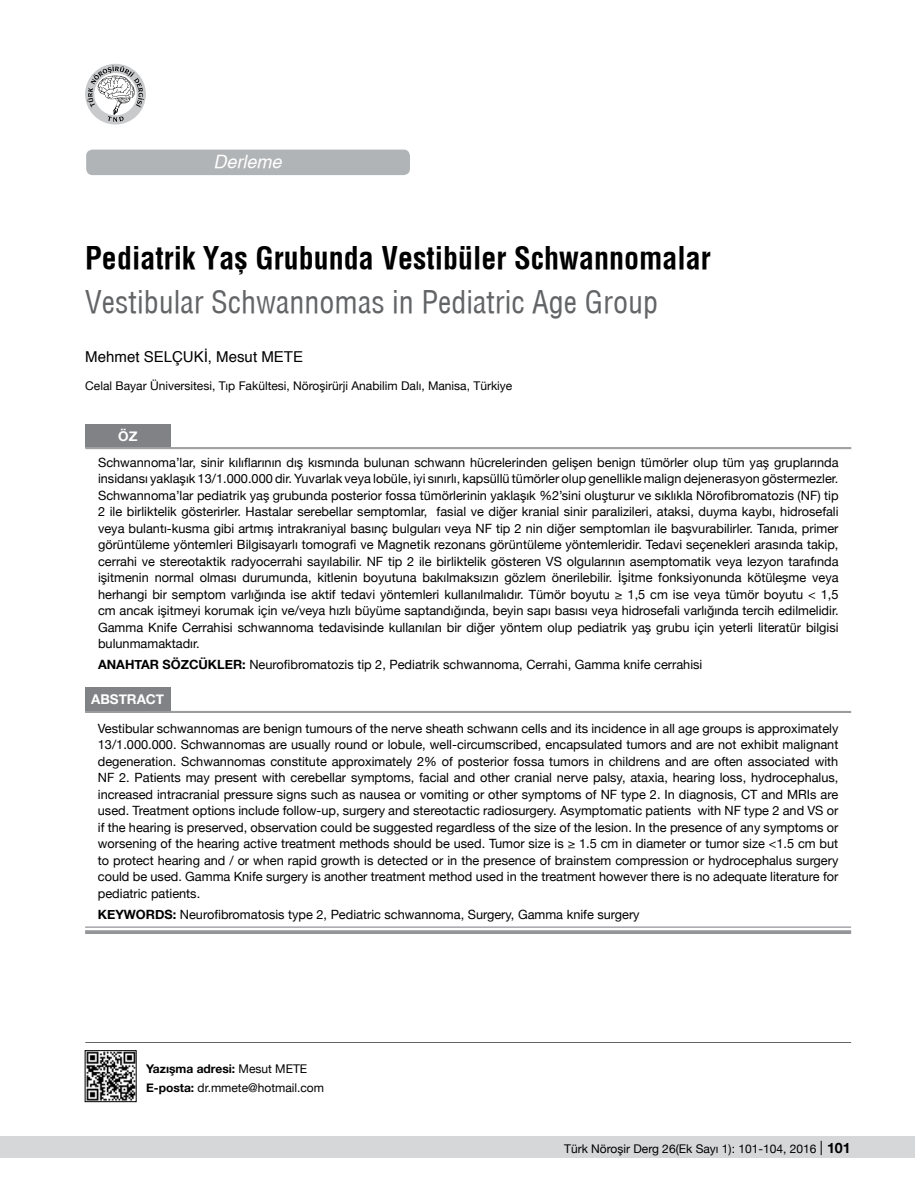
<style>
.page{position:relative;width:915px;height:1191px;background:#fff}
.page>*{position:absolute;margin:0;border:0;box-sizing:border-box;transform-origin:0 0}
.t1{font:700 30px "Helvetica Condens";color:#000}
.t2{font:30px "Helvetica Condensed";color:#636466}
.t3{font:italic 500 18px "Helvetica";color:#fff}
.t4{font:15px "Helvetica";color:#000}
.t5{font:700 13.5px "Helvetica Neue";color:#fff}
.t6{font:12.75px/16.5px "Helvetica Neue";color:#000;text-align:justify}
.t7{font:12px/18.6px "Helvetica Neue";color:#000}
.s1{font-weight:700}
.s2{font-size:14.25px}
.s3{font-weight:700;font-size:14.25px}
</style>
<div class="page">
<div style="left:0;top:1136px;width:914px;height:22px;background:#d5d7d8"></div>
<div style="left:86px;top:150px;width:324px;height:25px;background:#b1b4b6;border-radius:6px"></div>
<hr style="left:85px;top:1042px;width:765px;height:1px;background:#636466">
<div style="left:85px;top:64px;width:61px;height:60px;background:#c9cacc;border-radius:50%"></div>
<svg style="left:87px;top:65px;width:57px;height:57px"></svg>
<img style="left:87px;top:1052px;width:47px;height:47px">
<div style="left:85px;top:1050px;width:51px;height:51px;border:1px solid #000"></div>
<div style="left:85px;top:424px;width:85px;height:23px;background:#808285"></div>
<hr style="left:85px;top:447px;width:766px;height:1px;background:#939598">
<hr style="left:85px;top:448px;width:766px;height:1px;background:#939598">
<div style="left:85px;top:687px;width:85px;height:24px;background:#808285"></div>
<svg style="left:85px;top:927px;width:765px;height:1px"></svg>
<hr style="left:85px;top:711px;width:765px;height:1px;background:#939598">
<hr style="left:85px;top:712px;width:765px;height:1px;background:#939598">
<hr style="left:85px;top:926px;width:765px;height:1px;background:#939598">
<svg style="left:85px;top:930px;width:765px;height:4px;background:#999b9e"></svg>
<h2 class="t3" style="left:213px;top:151px;width:70px">Derleme</h2>
<h1 class="t1" style="left:85px;top:240px;width:627px">Pediatrik Yaş Grubunda Vestibüler Schwannomalar</h1>
<h1 class="t2" style="left:85px;top:283px;width:574px">Vestibular Schwannomas in Pediatric Age Group</h1>
<p class="t4" style="left:85px;top:345px;width:219px">Mehmet SELÇU Kİ, Mesut METE</p>
<p class="t7" style="left:85px;top:377px;width:428px">Celal Bayar Üniversitesi, Tıp Fakültesi, Nöroşirürji Anabilim Dalı, Manisa, Türkiye</p>
<p class="t5" style="left:118px;top:425px;width:21px">ÖZ</p>
<p class="t6" style="left:98px;top:455px;width:741px">Schwannoma’lar, sinir kılıflarının dış kısmında bulunan schwann hücrelerinden gelişen benign tümörler olup tüm yaş gruplarında insidansı yaklaşık 13/1.000.000 dir. Yuvarlak veya lobüle, iyi sınırlı, kapsüllü tümörler olup genellikle malign dejenerasyon göstermezler.<br>Schwannoma’lar pediatrik yaş grubunda posterior fossa tümörlerinin yaklaşık %2’sini oluşturur ve sıklıkla Nörofibromatozis (NF) tip 2 ile birliktelik gösterirler. Hastalar serebellar semptomlar, fasial ve diğer kranial sinir paralizileri, ataksi, duyma kaybı, hidrosefali veya bulantı-kusma gibi artmış intrakraniyal basınç bulguları veya NF tip 2 nin diğer semptomları ile başvurabilirler. Tanıda, primer görüntüleme yöntemleri Bilgisayarlı tomografi ve Magnetik rezonans görüntüleme yöntemleridir. Tedavi seçenekleri arasında takip, cerrahi ve stereotaktik radyocerrahi sayılabilir. NF tip 2 ile birliktelik gösteren VS olgularının asemptomatik veya lezyon tarafında işitmenin normal olması durumunda, kitlenin boyutuna bakılmaksızın gözlem önerilebilir. İşitme fonksiyonunda kötüleşme veya herhangi bir semptom varlığında ise aktif tedavi yöntemleri kullanılmalıdır. Tümör boyutu ≥ 1,5 cm ise veya tümör boyutu &lt; 1,5 cm ancak işitmeyi korumak için ve/veya hızlı büyüme saptandığında, beyin sapı basısı veya hidrosefali varlığında tercih edilmelidir.<br>Gamma Knife Cerrahisi schwannoma tedavisinde kullanılan bir diğer yöntem olup pediatrik yaş grubu için yeterli literatür bilgisi bulunmamaktadır.</p>
<p class="t6" style="left:98px;top:657px;width:605px"><span class="s1">ANAHTAR SÖZCÜKLER:</span> Neurofibromatozis tip 2, Pediatrik schwannoma, Cerrahi, Gamma knife cerrahisi</p>
<p class="t5" style="left:91px;top:689px;width:75px">ABSTRACT</p>
<p class="t6" style="left:98px;top:720px;width:741px">Vestibular schwannomas are benign tumours of the nerve sheath schwann cells and its incidence in all age groups is approximately 13/1.000.000. Schwannomas are usually round or lobule, well-circumscribed, encapsulated tumors and are not exhibit malignant degeneration. Schwannomas constitute approximately 2% of posterior fossa tumors in childrens and are often associated with NF 2. Patients may present with cerebellar symptoms, facial and other cranial nerve palsy, ataxia, hearing loss, hydrocephalus, increased intracranial pressure signs such as nausea or vomiting or other symptoms of NF type 2. In diagnosis, CT and MRIs are used. Treatment options include follow-up, surgery and stereotactic radiosurgery. Asymptomatic patients with NF type 2 and VS or if the hearing is preserved, observation could be suggested regardless of the size of the lesion. In the presence of any symptoms or worsening of the hearing active treatment methods should be used. Tumor size is ≥ 1.5 cm in diameter or tumor size &lt;1.5 cm but to protect hearing and / or when rapid growth is detected or in the presence of brainstem compression or hydrocephalus surgery could be used. Gamma Knife surgery is another treatment method used in the treatment however there is no adequate literature for pediatric patients.</p>
<p class="t6" style="left:98px;top:906px;width:543px"><span class="s1">Keywords:</span> Neurofibromatosis type 2, Pediatric schwannoma, Surgery, Gamma knife surgery</p>
<p class="t7" style="left:146px;top:1060px;width:179px"><span class="s1">Yazışma adresi:</span> Mesut METE<br><span class="s1">E-posta:</span> dr.mmete@hotmail.com</p>
<p class="t7" style="left:564px;top:1140px;width:288px">Türk Nöroşir Derg 26(Ek Sayı 1): 101-104, 2016 <span class="s2">|</span> <span class="s3">101</span></p>
</div>
